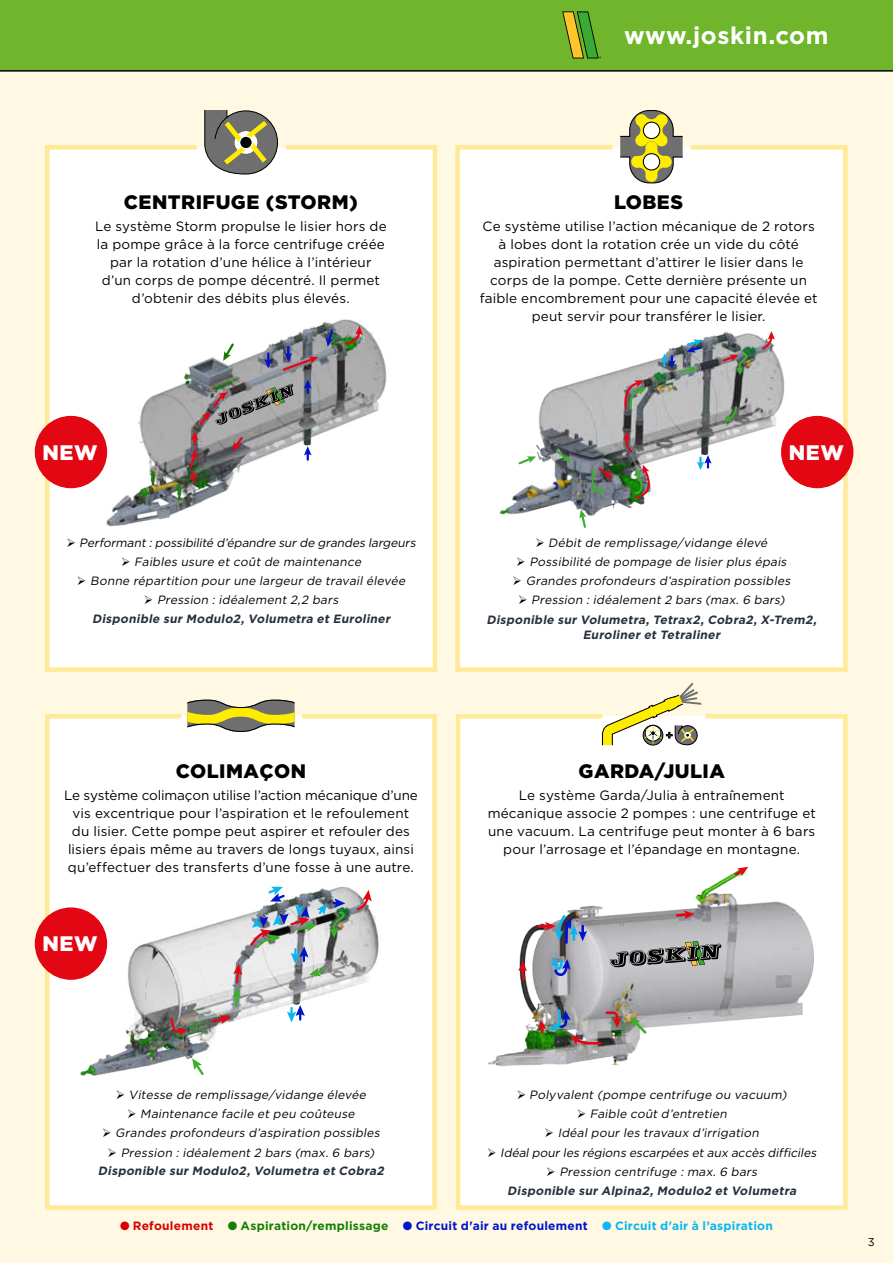
<style>
.page{position:relative;width:893px;height:1263px;background:#fff9e3}
.page>*{position:absolute;margin:0;border:0;box-sizing:border-box;transform-origin:0 0}
.t1{font:700 24px "Gotham";letter-spacing:.025em;color:#fff}
.t2{font:900 21px "Gotham";letter-spacing:.025em;color:#fff}
.t3{font:900 19.5px "Gotham";letter-spacing:.025em;color:#000}
.t4{font:13.5px/18px "Gotham";letter-spacing:.01em;color:#000;text-align:center}
.t5{font:italic 12px "Gotham";color:#000}
.t6{font:italic 700 12px/18.6px "Gotham";color:#27313c;text-align:center}
.t7{font:700 12px "Gotham";letter-spacing:.02em;color:#0014cb}
.t8{font:11.25px "Gotham";color:#000}
.s1{color:#000}
.s2{font-weight:400;color:#000}
.s3{color:#da0001}
.s4{color:#138003}
.s5{color:#0ab7f3}
</style>
<div class="page">
<div style="left:43px;top:714px;width:394px;height:496px;background:#fff"></div>
<svg style="left:455px;top:714px;width:393px;height:496px;background:#fffdf8"></svg>
<svg style="left:43px;top:145px;width:395px;height:527px;background:#fffdf9"></svg>
<div style="left:455px;top:145px;width:395px;height:527px;background:#fff"></div>
<svg style="left:204px;top:110px;width:74px;height:65px;background:#93917b"></svg>
<svg style="left:240px;top:136px;width:12px;height:13px"></svg>
<div style="left:239px;top:135px;width:14px;height:14px;border:1px solid #fff;border-radius:50%"></div>
<svg style="left:619px;top:110px;width:65px;height:74px;background:#c1bb81"></svg>
<svg style="left:187px;top:700px;width:108px;height:32px;background:#b0aa64"></svg>
<svg style="left:601px;top:682px;width:100px;height:64px"></svg>
<div style="left:643px;top:725px;width:20px;height:20px;border:1px solid #000;border-radius:50%"></div>
<div style="left:35px;top:907px;width:72px;height:73px;background:#e30613;border-radius:50%"></div>
<div style="left:35px;top:416px;width:72px;height:72px;background:#e30613;border-radius:50%"></div>
<div style="left:781px;top:416px;width:72px;height:72px;background:#e30613;border-radius:50%"></div>
<img style="left:84px;top:312px;width:321px;height:221px">
<svg style="left:344px;top:326px;width:19px;height:21px"></svg>
<svg style="left:326px;top:328px;width:8px;height:19px"></svg>
<svg style="left:189px;top:312px;width:129px;height:172px;background:#aeadaf"></svg>
<img style="left:491px;top:322px;width:301px;height:207px">
<svg style="left:760px;top:331px;width:15px;height:20px"></svg>
<svg style="left:723px;top:405px;width:15px;height:17px"></svg>
<svg style="left:623px;top:431px;width:11px;height:23px"></svg>
<svg style="left:633px;top:465px;width:22px;height:34px"></svg>
<svg style="left:623px;top:380px;width:23px;height:31px"></svg>
<svg style="left:517px;top:456px;width:19px;height:10px"></svg>
<svg style="left:579px;top:509px;width:8px;height:20px"></svg>
<svg style="left:554px;top:448px;width:17px;height:15px"></svg>
<svg style="left:590px;top:466px;width:23px;height:28px"></svg>
<svg style="left:721px;top:352px;width:27px;height:23px"></svg>
<svg style="left:697px;top:455px;width:15px;height:15px"></svg>
<svg style="left:661px;top:339px;width:42px;height:36px;background:#8a9ba5"></svg>
<img style="left:80px;top:878px;width:309px;height:202px">
<svg style="left:169px;top:1016px;width:19px;height:20px"></svg>
<svg style="left:210px;top:1015px;width:21px;height:9px"></svg>
<svg style="left:355px;top:890px;width:17px;height:22px"></svg>
<svg style="left:192px;top:1058px;width:14px;height:19px"></svg>
<svg style="left:232px;top:964px;width:10px;height:44px"></svg>
<svg style="left:287px;top:1005px;width:18px;height:17px"></svg>
<img style="left:248px;top:887px;width:97px;height:89px">
<img style="left:480px;top:857px;width:343px;height:214px">
<svg style="left:518px;top:961px;width:9px;height:20px"></svg>
<svg style="left:674px;top:910px;width:20px;height:9px"></svg>
<svg style="left:732px;top:867px;width:16px;height:11px"></svg>
<svg style="left:630px;top:1017px;width:19px;height:19px"></svg>
<img style="left:538px;top:1008px;width:83px;height:38px">
<svg style="left:539px;top:914px;width:48px;height:31px"></svg>
<svg style="left:551px;top:956px;width:20px;height:23px"></svg>
<svg style="left:610px;top:941px;width:111px;height:26px;background:#7d7f7c"></svg>
<div style="left:0;top:0;width:893px;height:72px;background:#70b62c"></div>
<svg style="left:562px;top:11px;width:39px;height:47px;background:#78a228"></svg>
<h1 class="t1" style="left:624px;top:21px;width:206px">www.joskin.com</h1>
<h3 class="t3" style="left:124px;top:191px;width:236px">CENTRIFUGE (STORM)</h3>
<p class="t4" style="left:95px;top:217px;width:293px">Le système Storm propulse le lisier hors de la pompe grâce à la force centrifuge créée par la rotation d’une hélice à l’intérieur d’un corps de pompe décentré. Il permet d’obtenir des débits plus élevés.</p>
<h3 class="t3" style="left:614px;top:191px;width:71px">LOBES</h3>
<p class="t4" style="left:480px;top:217px;width:339px">Ce système utilise l’action mécanique de 2 rotors à lobes dont la rotation crée un vide du côté aspiration permettant d’attirer le lisier dans le corps de la pompe. Cette dernière présente un faible encombrement pour une capacité élevée et peut servir pour transférer le lisier.</p>
<h2 class="t2" style="left:43px;top:440px;width:56px">NEW</h2>
<h2 class="t2" style="left:789px;top:440px;width:56px">NEW</h2>
<p class="t5" style="left:67px;top:536px;width:353px">➢ Performant : possibilité d’épandre sur de grandes largeurs</p>
<p class="t5" style="left:121px;top:555px;width:244px">➢ Faibles usure et coût de maintenance</p>
<p class="t5" style="left:77px;top:574px;width:332px">➢ Bonne répartition pour une largeur de travail élevée</p>
<p class="t6" style="left:92px;top:591px;width:302px"><span class="s1">➢</span> <span class="s2">Pression : idéalement 2,2 bars<br></span>Disponible sur Modulo2, Volumetra et Euroliner</p>
<h3 class="t3" style="left:176px;top:760px;width:132px">COLIMAÇON</h3>
<p class="t4" style="left:64px;top:786px;width:355px">Le système colimaçon utilise l’action mécanique d’une vis excentrique pour l’aspiration et le refoulement du lisier. Cette pompe peut aspirer et refouler des lisiers épais même au travers de longs tuyaux, ainsi qu’effectuer des transferts d’une fosse à une autre.</p>
<h2 class="t2" style="left:43px;top:932px;width:56px">NEW</h2>
<p class="t5" style="left:535px;top:536px;width:236px">➢ Débit de remplissage/vidange élevé</p>
<p class="t5" style="left:516px;top:555px;width:274px">➢ Possibilité de pompage de lisier plus épais</p>
<p class="t5" style="left:512px;top:574px;width:282px">➢ Grandes profondeurs d’aspiration possibles</p>
<p class="t6" style="left:486px;top:590px;width:334px;line-height:19.2px"><span class="s1">➢</span> <span class="s2">Pression : idéalement 2 bars (max. 6 bars)<br></span>Disponible sur Volumetra, Tetrax2, Cobra2, X-Trem2,</p>
<p class="t6" style="left:583px;top:625px;width:141px">Euroliner et Tetraliner</p>
<h3 class="t3" style="left:578px;top:760px;width:148px">GARDA/JULIA</h3>
<p class="t4" style="left:488px;top:786px;width:330px">Le système Garda/Julia à entraînement mécanique associe 2 pompes : une centrifuge et une vacuum. La centrifuge peut monter à 6 bars pour l’arrosage et l’épandage en montagne.</p>
<p class="t5" style="left:116px;top:1088px;width:254px">➢ Vitesse de remplissage/vidange élevée</p>
<p class="t5" style="left:127px;top:1107px;width:231px">➢ Maintenance facile et peu coûteuse</p>
<p class="t5" style="left:102px;top:1126px;width:282px">➢ Grandes profondeurs d’aspiration possibles</p>
<p class="t6" style="left:98px;top:1143px;width:290px"><span class="s1">➢</span> <span class="s2">Pression : idéalement 2 bars (max. 6 bars)<br></span>Disponible sur Modulo2, Volumetra et Cobra2</p>
<p class="t5" style="left:517px;top:1088px;width:274px">➢ Polyvalent (pompe centrifuge ou vacuum)</p>
<p class="t5" style="left:577px;top:1107px;width:154px">➢ Faible coût d’entretien</p>
<p class="t5" style="left:544px;top:1126px;width:218px">➢ Idéal pour les travaux d’irrigation</p>
<p class="t5" style="left:487px;top:1146px;width:333px">➢ Idéal pour les régions escarpées et aux accès difficiles</p>
<p class="t6" style="left:507px;top:1162px;width:293px"><span class="s1">➢</span> <span class="s2">Pression centrifuge : max. 6 bars<br></span>Disponible sur Alpina2, Modulo2 et Volumetra</p>
<p class="t7" style="left:120px;top:1218px;width:654px"><span class="s3">● Refoulement</span> <span class="s4">● Aspiration/remplissage</span> ● Circuit d'air au refoulement <span class="s5">● Circuit d'air à l’aspiration</span></p>
<p class="t8" style="left:868px;top:1235px;width:8px">3</p>
</div>
